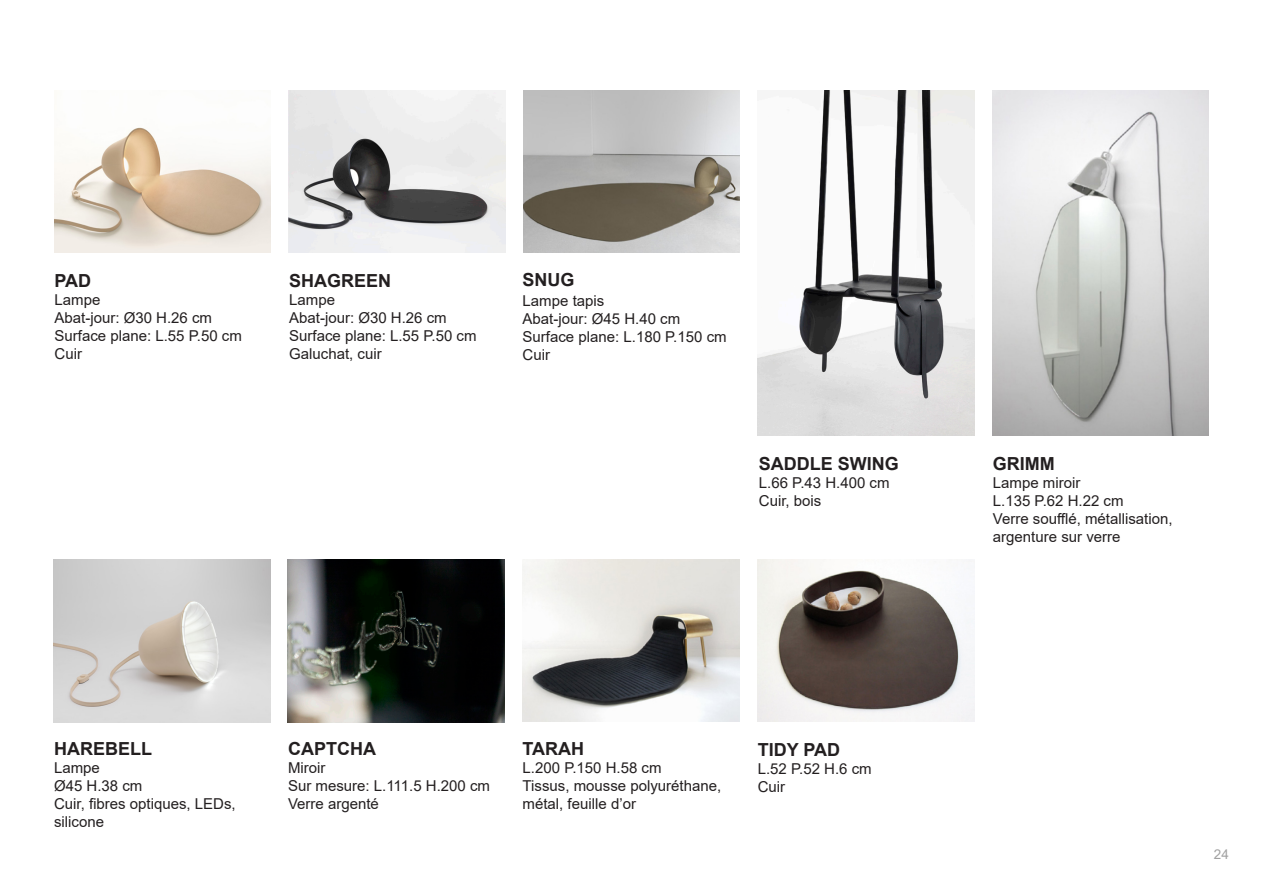
<style>
.page{position:relative;width:1263px;height:893px;background:#fff}
.page>*{position:absolute;margin:0;border:0;box-sizing:border-box;transform-origin:0 0}
.Style_de_paragraphe{font:700 18px "Arial";color:#231f20}
.t1{font:15px/18px "Arial";color:#231f20}
.t2{font:13.5px "Arial";color:#a1a1a1}
</style>
<div class="page">
<img style="left:758px;top:560px;width:216px;height:161px">
<img style="left:758px;top:91px;width:216px;height:344px">
<img style="left:289px;top:91px;width:216px;height:161px">
<img style="left:54px;top:127px;width:217px;height:125px">
<img style="left:53px;top:560px;width:217px;height:162px">
<img style="left:992px;top:91px;width:217px;height:344px">
<img style="left:523px;top:560px;width:216px;height:161px">
<img style="left:523px;top:91px;width:217px;height:161px">
<img style="left:287px;top:560px;width:218px;height:162px">
<p class="Style_de_paragraphe" style="left:55px;top:268px;width:38px">PAD</p>
<p class="t1" style="left:55px;top:290px;width:47px">Lampe</p>
<p class="t1" style="left:55px;top:308px;width:159px">Abat-jour: Ø30 H.26 cm</p>
<p class="t1" style="left:55px;top:326px;width:189px">Surface plane: L.55 P.50 cm</p>
<p class="t1" style="left:55px;top:344px;width:29px">Cuir</p>
<p class="Style_de_paragraphe" style="left:289px;top:268px;width:104px">SHAGREEN</p>
<p class="t1" style="left:289px;top:290px;width:47px">Lampe</p>
<p class="t1" style="left:289px;top:308px;width:159px">Abat-jour: Ø30 H.26 cm</p>
<p class="t1" style="left:289px;top:326px;width:189px">Surface plane: L.55 P.50 cm</p>
<p class="t1" style="left:289px;top:344px;width:94px">Galuchat, cuir</p>
<p class="Style_de_paragraphe" style="left:523px;top:267px;width:54px">SNUG</p>
<p class="t1" style="left:523px;top:292px;width:83px">Lampe tapis</p>
<p class="t1" style="left:523px;top:310px;width:159px">Abat-jour: Ø45 H.40 cm</p>
<p class="t1" style="left:523px;top:328px;width:206px">Surface plane: L.180 P.150 cm</p>
<p class="t1" style="left:523px;top:346px;width:29px">Cuir</p>
<p class="Style_de_paragraphe" style="left:759px;top:451px;width:142px">SADDLE SWING</p>
<p class="t1" style="left:759px;top:473px;width:132px">L.66 P.43 H.400 cm</p>
<p class="t1" style="left:759px;top:491px;width:64px">Cuir, bois</p>
<p class="Style_de_paragraphe" style="left:54px;top:736px;width:99px">HAREBELL</p>
<p class="t1" style="left:54px;top:759px;width:47px">Lampe</p>
<p class="t1" style="left:54px;top:777px;width:90px">Ø45 H.38 cm</p>
<p class="t1" style="left:54px;top:795px;width:183px">Cuir, fibres optiques, LEDs, silicone</p>
<p class="Style_de_paragraphe" style="left:288px;top:736px;width:89px">CAPTCHA</p>
<p class="t1" style="left:288px;top:759px;width:39px">Miroir</p>
<p class="t1" style="left:288px;top:777px;width:204px">Sur mesure: L.111.5 H.200 cm</p>
<p class="t1" style="left:288px;top:795px;width:92px">Verre argenté</p>
<p class="Style_de_paragraphe" style="left:523px;top:736px;width:63px">TARAH</p>
<p class="t1" style="left:523px;top:759px;width:140px">L.200 P.150 H.58 cm</p>
<p class="t1" style="left:523px;top:777px;width:200px">Tissus, mousse polyuréthane, métal, feuille d’or</p>
<p class="Style_de_paragraphe" style="left:758px;top:737px;width:84px">TIDY PAD</p>
<p class="t1" style="left:758px;top:759px;width:115px">L.52 P.52 H.6 cm</p>
<p class="t1" style="left:758px;top:777px;width:29px">Cuir</p>
<p class="Style_de_paragraphe" style="left:993px;top:451px;width:63px">GRIMM</p>
<p class="t1" style="left:993px;top:473px;width:89px">Lampe miroir</p>
<p class="t1" style="left:993px;top:491px;width:132px">L.135 P.62 H.22 cm</p>
<p class="t1" style="left:993px;top:509px;width:181px">Verre soufflé, métallisation, argenture sur verre</p>
<p class="t2" style="left:1214px;top:845px;width:17px">24</p>
</div>
